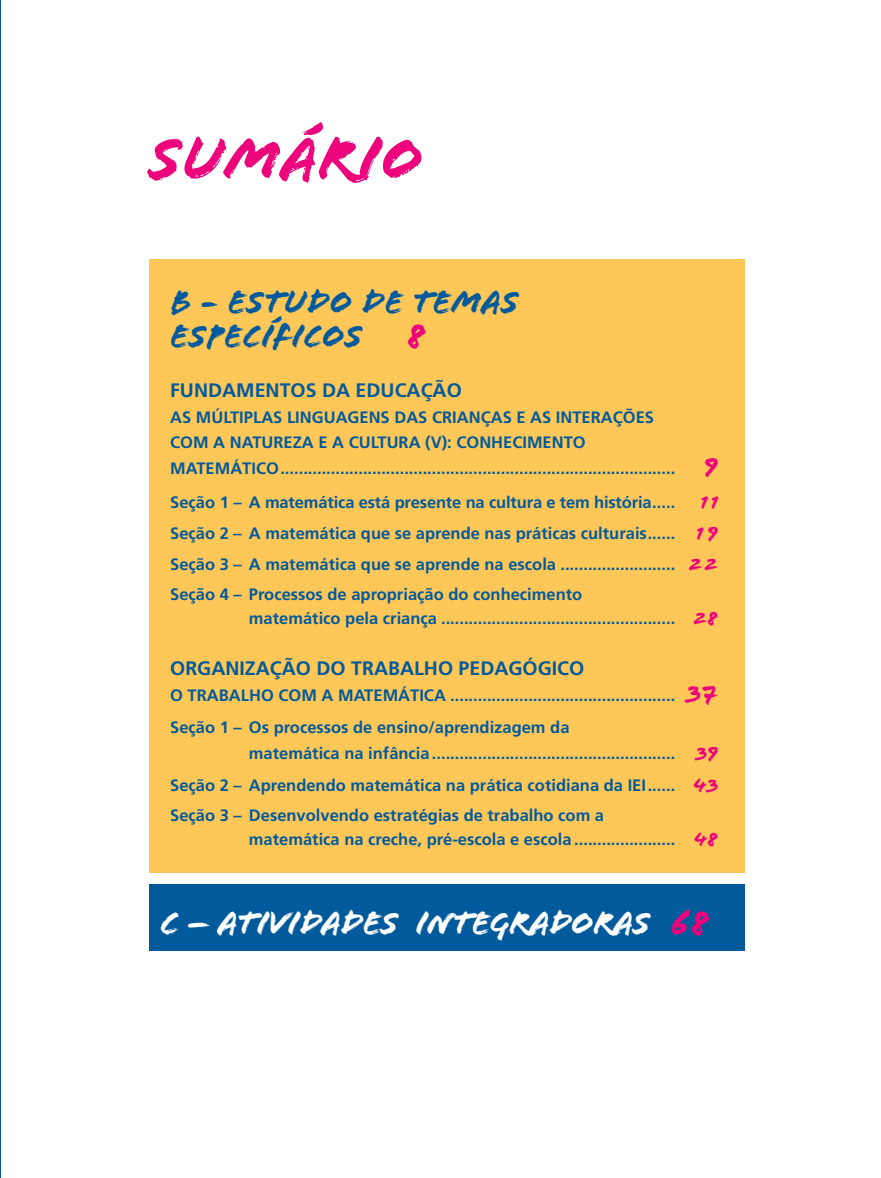
<style>
.page{position:relative;width:881px;height:1178px;background:#fff}
.page>*{position:absolute;margin:0;border:0;box-sizing:border-box;transform-origin:0 0}
.t1{font:64.5px "Flood";color:#ed037c}
.t2{font:34.5px/34.5px "Flood";color:#005a9c}
.t3{font:34.5px "Flood";letter-spacing:-.02em;color:#fff}
.t4{font:34.5px "Flood";color:#ed037c}
.t5{font:700 19.5px "Frutiger";color:#005a9c}
.t6{font:19.5px "Flood";color:#ed037c}
.t7{font:700 16.5px/25.5px "Frutiger";color:#005a9c}
.s1{font-family:"Flood";font-weight:400;font-size:25.5px;color:#ed037c}
.s2{font-family:"Flood";font-weight:400;font-size:19.5px;color:#ed037c}
.s3{color:#ed037c}
</style>
<div class="page">
<hr style="left:0;top:0;width:1px;height:1178px;background:#005a9c">
<div style="left:149px;top:259px;width:595px;height:614px;background:#ffc758"></div>
<div style="left:149px;top:884px;width:595px;height:66px;background:#005a9c"></div>
<h1 class="t1" style="left:149px;top:121px;width:276px">SUMÁRIO</h1>
<h2 class="t2" style="left:170px;top:284px;width:350px">B - ESTUDO DE TEMAS<br>ESPECÍFICOS</h2>
<h2 class="t4" style="left:406px;top:316px;width:21px">8</h2>
<p class="t5" style="left:170px;top:379px;width:293px">FUNDAMENTOS DA EDUCAÇÃO</p>
<p class="t7" style="left:170px;top:404px;width:549px">AS MÚLTIPLAS LINGUAGENS DAS CRIANÇAS E AS INTERAÇÕES<br>COM A NATUREZA E A CULTURA (V): CONHECIMENTO<br>MATEMÁTICO...................................................................................... <span class="s1">9</span></p>
<p class="t7" style="left:170px;top:489px;width:506px">Seção 1 – A matemática está presente na cultura e tem história.....</p>
<p class="t6" style="left:700px;top:490px;width:19px">11</p>
<p class="t7" style="left:170px;top:518px;width:549px;line-height:30.3px;text-align:justify">Seção 2 – A matemática que se aprende nas práticas culturais...... <span class="s2">1 9<br></span>Seção 3 – A matemática que se aprende na escola ......................... <span class="s2">22<br></span>Seção 4 – Processos de apropriação do conhecimento</p>
<p class="t7" style="left:249px;top:606px;width:470px">matemático pela criança ................................................... <span class="s2">28</span></p>
<p class="t5" style="left:170px;top:657px;width:415px">ORGANIZAÇÃO DO TRABALHO PEDAGÓGICO</p>
<p class="t7" style="left:170px;top:679px;width:549px;line-height:32.4px">O TRABALHO COM A MATEMÁTICA ................................................. <span class="s1">37<br></span>Seção 1 – Os processos de ensino/aprendizagem da</p>
<p class="t7" style="left:170px;top:737px;width:549px;line-height:32px;text-align:right">matemática na infância..................................................... <span class="s2">39<br></span>Seção 2 – Aprendendo matemática na prática cotidiana da IEI...... <span class="s2">43</span></p>
<p class="t7" style="left:249px;top:803px;width:470px;line-height:24px;text-indent:-79px">Seção 3 – Desenvolvendo estratégias de trabalho com a<br>matemática na creche, pré-escola e escola ...................... <span class="s2">48</span></p>
<h2 class="t3" style="left:160px;top:903px;width:550px">C – ATIVIDADES INTEGRADORAS <span class="s3">68</span></h2>
</div>
